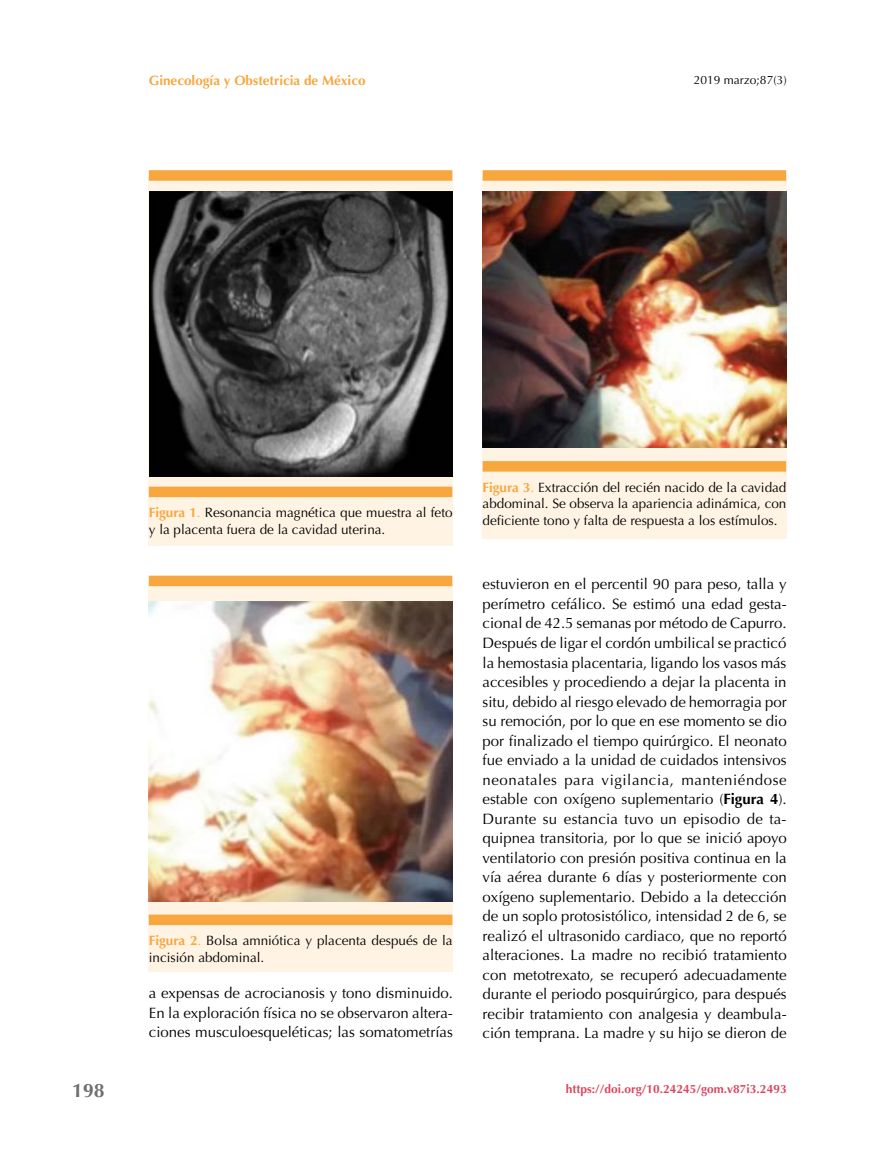
<style>
.page{position:relative;width:893px;height:1149px;background:#fff}
.page>*{position:absolute;margin:0;border:0;box-sizing:border-box;transform-origin:0 0}
.t1{font:700 19.5px "Optima";color:#706f6f}
.t2{font:15px/19.5px "Optima";color:#000;text-align:justify}
.t3{font:13.5px/16.5px "Optima";color:#000}
.t4{font:700 13.5px "Optima";color:#f7a73e}
.t5{font:700 12px "Optima";color:#de465f}
.t6{font:12px "Optima";color:#000}
.s1{font-weight:700;color:#f7a73e}
.s2{color:#f7a73e}
.s3{font-weight:700}
</style>
<div class="page">
<div style="left:149px;top:177px;width:304px;height:368px;background:#fff3e4"></div>
<div style="left:149px;top:582px;width:304px;height:389px;background:#fff3e4"></div>
<div style="left:483px;top:177px;width:304px;height:361px;background:#fff3e4"></div>
<div style="left:149px;top:486px;width:303px;height:11px;background:#f7a73e"></div>
<div style="left:149px;top:914px;width:303px;height:10px;background:#f7a73e"></div>
<div style="left:483px;top:461px;width:303px;height:10px;background:#f7a73e"></div>
<div style="left:149px;top:170px;width:303px;height:11px;background:#f7a73e"></div>
<div style="left:149px;top:575px;width:303px;height:11px;background:#f7a73e"></div>
<div style="left:483px;top:170px;width:303px;height:11px;background:#f7a73e"></div>
<img style="left:149px;top:191px;width:304px;height:285px">
<img style="left:149px;top:601px;width:304px;height:300px">
<img style="left:482px;top:191px;width:304px;height:256px">
<p class="t4" style="left:149px;top:73px;width:218px">Ginecología y Obstetricia de México</p>
<p class="t6" style="left:694px;top:73px;width:94px">2019 marzo;87(3)</p>
<h1 class="t1" style="left:72px;top:1079px;width:34px">198</h1>
<p class="t3" style="left:149px;top:504px;width:305px"><span class="s1">Figura 1</span><span class="s2">.</span> Resonancia magnética que muestra al feto y la placenta fuera de la cavidad uterina.</p>
<p class="t3" style="left:149px;top:932px;width:305px"><span class="s1">Figura 2</span><span class="s2">.</span> Bolsa amniótica y placenta después de la incisión abdominal.</p>
<p class="t2" style="left:149px;top:983px;width:306px">a expensas de acrocianosis y tono disminuido.<br>En la exploración física no se observaron altera&shy;ciones musculoesqueléticas; las somatometrías</p>
<p class="t3" style="left:483px;top:479px;width:305px;text-align:justify"><span class="s1">Figura 3</span><span class="s2">.</span> Extracción del recién nacido de la cavidad abdominal. Se observa la apariencia adinámica, con deficiente tono y falta de respuesta a los estímulos.</p>
<p class="t2" style="left:483px;top:574px;width:306px">estuvieron en el percentil 90 para peso, talla y perímetro cefálico. Se estimó una edad gesta&shy;cional de 42.5 semanas por método de Capurro.<br>Después de ligar el cordón umbilical se practicó la hemostasia placentaria, ligando los vasos más accesibles y procediendo a dejar la placenta in situ, debido al riesgo elevado de hemorragia por su remoción, por lo que en ese momento se dio por finalizado el tiempo quirúrgico. El neonato fue enviado a la unidad de cuidados intensivos neonatales para vigilancia, manteniéndose estable con oxígeno suplementario (<span class="s3">Figura 4</span>).<br>Durante su estancia tuvo un episodio de ta&shy;quipnea transitoria, por lo que se inició apoyo ventilatorio con presión positiva continua en la vía aérea durante 6 días y posteriormente con oxígeno suplementario. Debido a la detección de un soplo protosistólico, intensidad 2 de 6, se realizó el ultrasonido cardiaco, que no reportó alteraciones. La madre no recibió tratamiento con metotrexato, se recuperó adecuadamente durante el periodo posquirúrgico, para después recibir tratamiento con analgesia y deambula&shy;ción temprana. La madre y su hijo se dieron de</p>
<p class="t5" style="left:566px;top:1081px;width:222px">https://doi.org/10.24245/gom.v87i3.2493</p>
</div>
